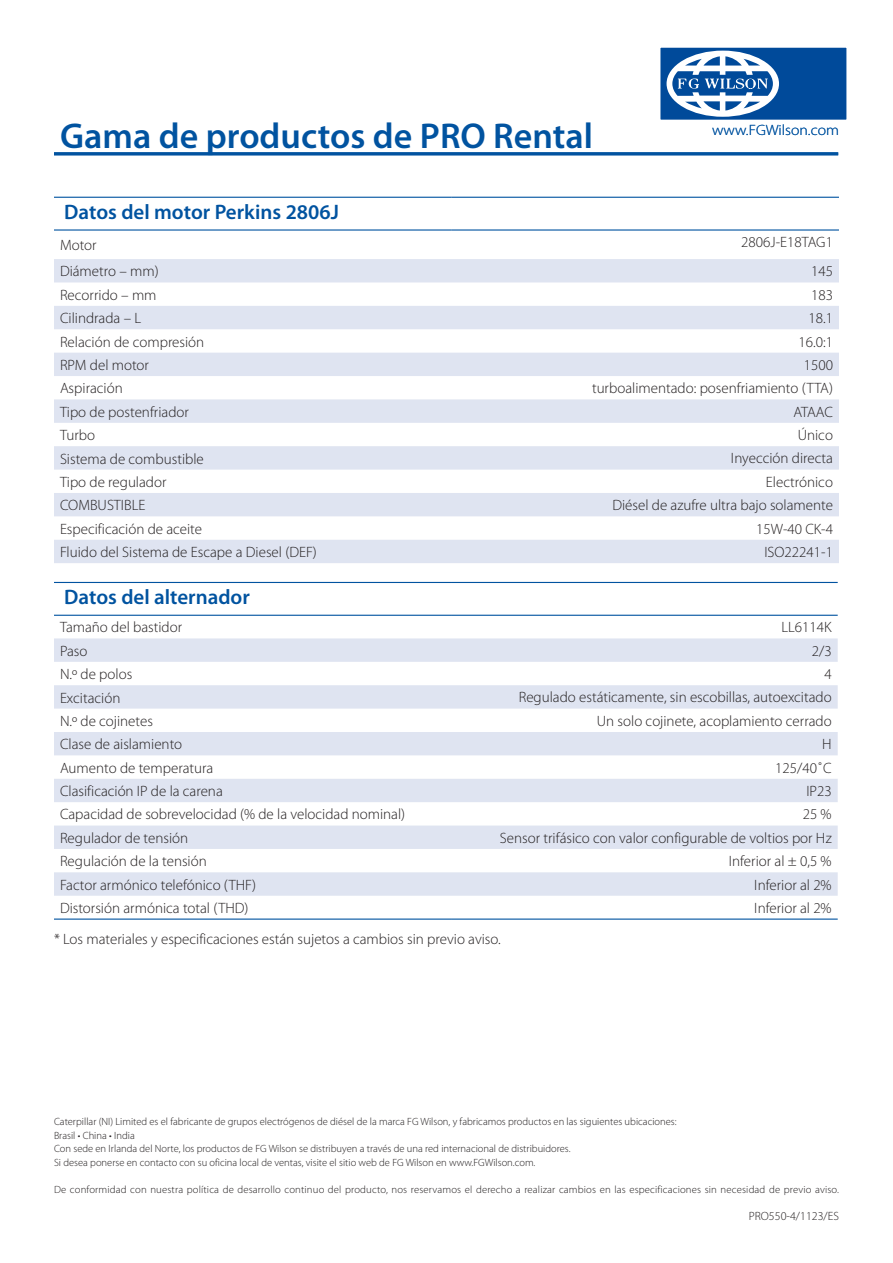
<style>
.page{position:relative;width:893px;height:1263px;background:#fff}
.page>*{position:absolute;margin:0;border:0;box-sizing:border-box;transform-origin:0 0}
.t1{font:600 36px "Myriad Pro";color:#0153a0}
._6_-_Table_Title{font:600 21px "Myriad Pro";color:#0153a0}
._7__Table_Text{font:300 15px "Myriad Pro";color:#231f20}
.t2{font:300 15px "Myriad Pro";color:#0153a0;scale:1.05 1}
.t3{font:300 12px "Myriad Pro";color:#231f20}
.t4{font:300 10.5px/13.5px "Myriad Pro";color:#231f20}
</style>
<div class="page">
<div style="left:660px;top:47px;width:187px;height:73px;background:#004a9a"></div>
<svg style="left:667px;top:51px;width:112px;height:66px"></svg>
<hr style="left:54px;top:152px;width:784px;height:3px;background:#0153a0">
<svg style="left:54px;top:259px;width:785px;height:304px;fill:#dfe4f1"></svg>
<hr style="left:54px;top:197px;width:398px;height:1px;background:#0153a0">
<hr style="left:452px;top:197px;width:387px;height:1px;background:#0153a0">
<hr style="left:54px;top:229px;width:398px;height:2px;background:#0153a0">
<hr style="left:452px;top:229px;width:387px;height:2px;background:#0153a0">
<svg style="left:54px;top:638px;width:784px;height:258px;fill:#dfe4f1"></svg>
<hr style="left:54px;top:582px;width:398px;height:1px;background:#0153a0">
<hr style="left:452px;top:582px;width:386px;height:1px;background:#0153a0">
<hr style="left:54px;top:615px;width:398px;height:1px;background:#0153a0">
<hr style="left:452px;top:615px;width:386px;height:1px;background:#0153a0">
<hr style="left:54px;top:918px;width:398px;height:2px;background:#0153a0">
<hr style="left:452px;top:918px;width:386px;height:2px;background:#0153a0">
<h1 class="t1" style="left:60px;top:113px;width:535px">Gama de productos de PRO Rental</h1>
<p class="t2" style="left:712px;top:121px;width:122px">www.FGWilson.com</p>
<p class="_6_-_Table_Title" style="left:64px;top:199px;width:276px">Datos del motor Perkins 2806J</p>
<p class="_7__Table_Text" style="left:60px;top:237px;width:38px">Motor</p>
<p class="_7__Table_Text" style="left:741px;top:234px;width:93px">2806J-E18TAG1</p>
<p class="_7__Table_Text" style="left:60px;top:263px;width:100px">Diámetro – mm)</p>
<p class="_7__Table_Text" style="left:811px;top:263px;width:23px">145</p>
<p class="_7__Table_Text" style="left:60px;top:287px;width:98px">Recorrido – mm</p>
<p class="_7__Table_Text" style="left:811px;top:286px;width:23px">183</p>
<p class="_7__Table_Text" style="left:60px;top:310px;width:83px">Cilindrada – L</p>
<p class="_7__Table_Text" style="left:808px;top:310px;width:26px">18.1</p>
<p class="_7__Table_Text" style="left:60px;top:333px;width:146px">Relación de compresión</p>
<p class="_7__Table_Text" style="left:798px;top:333px;width:36px">16.0:1</p>
<p class="_7__Table_Text" style="left:60px;top:357px;width:91px">RPM del motor</p>
<p class="_7__Table_Text" style="left:804px;top:357px;width:31px">1500</p>
<p class="_7__Table_Text" style="left:60px;top:380px;width:64px">Aspiración</p>
<p class="_7__Table_Text" style="left:592px;top:380px;width:242px">turboalimentado: posenfriamiento (TTA)</p>
<p class="_7__Table_Text" style="left:60px;top:403px;width:130px">Tipo de postenfriador</p>
<p class="_7__Table_Text" style="left:793px;top:403px;width:41px">ATAAC</p>
<p class="_7__Table_Text" style="left:60px;top:427px;width:37px">Turbo</p>
<p class="_7__Table_Text" style="left:798px;top:427px;width:37px">Único</p>
<p class="_7__Table_Text" style="left:60px;top:450px;width:145px">Sistema de combustible</p>
<p class="_7__Table_Text" style="left:731px;top:450px;width:103px">Inyección directa</p>
<p class="_7__Table_Text" style="left:60px;top:474px;width:108px">Tipo de regulador</p>
<p class="_7__Table_Text" style="left:766px;top:474px;width:69px">Electrónico</p>
<p class="_7__Table_Text" style="left:60px;top:497px;width:87px">COMBUSTIBLE</p>
<p class="_7__Table_Text" style="left:612px;top:497px;width:222px">Diésel de azufre ultra bajo solamente</p>
<p class="_7__Table_Text" style="left:60px;top:520px;width:144px">Especificación de aceite</p>
<p class="_7__Table_Text" style="left:756px;top:520px;width:78px">15W-40 CK-4</p>
<p class="_7__Table_Text" style="left:60px;top:544px;width:258px">Fluido del Sistema de Escape a Diesel (DEF)</p>
<p class="_7__Table_Text" style="left:764px;top:544px;width:70px">ISO22241-1</p>
<p class="_6_-_Table_Title" style="left:64px;top:584px;width:187px">Datos del alternador</p>
<p class="_7__Table_Text" style="left:60px;top:619px;width:124px">Tamaño del bastidor</p>
<p class="_7__Table_Text" style="left:781px;top:619px;width:52px">LL6114K</p>
<p class="_7__Table_Text" style="left:60px;top:642px;width:29px">Paso</p>
<p class="_7__Table_Text" style="left:812px;top:642px;width:21px">2/3</p>
<p class="_7__Table_Text" style="left:60px;top:666px;width:74px">N.º de polos</p>
<p class="_7__Table_Text" style="left:824px;top:666px;width:9px">4</p>
<p class="_7__Table_Text" style="left:60px;top:689px;width:62px">Excitación</p>
<p class="_7__Table_Text" style="left:519px;top:689px;width:314px">Regulado estáticamente, sin escobillas, autoexcitado</p>
<p class="_7__Table_Text" style="left:60px;top:713px;width:94px">N.º de cojinetes</p>
<p class="_7__Table_Text" style="left:597px;top:713px;width:236px">Un solo cojinete, acoplamiento cerrado</p>
<p class="_7__Table_Text" style="left:60px;top:736px;width:124px">Clase de aislamiento</p>
<p class="_7__Table_Text" style="left:822px;top:736px;width:11px">H</p>
<p class="_7__Table_Text" style="left:60px;top:759px;width:155px">Aumento de temperatura</p>
<p class="_7__Table_Text" style="left:775px;top:759px;width:58px">125/40˚C</p>
<p class="_7__Table_Text" style="left:60px;top:783px;width:164px">Clasificación IP de la carena</p>
<p class="_7__Table_Text" style="left:806px;top:783px;width:27px">IP23</p>
<p class="_7__Table_Text" style="left:60px;top:806px;width:347px">Capacidad de sobrevelocidad (% de la velocidad nominal)</p>
<p class="_7__Table_Text" style="left:803px;top:806px;width:30px">25 %</p>
<p class="_7__Table_Text" style="left:60px;top:830px;width:130px">Regulador de tensión</p>
<p class="_7__Table_Text" style="left:500px;top:829px;width:333px">Sensor trifásico con valor configurable de voltios por Hz</p>
<p class="_7__Table_Text" style="left:60px;top:853px;width:148px">Regulación de la tensión</p>
<p class="_7__Table_Text" style="left:729px;top:853px;width:104px">Inferior al ± 0,5 %</p>
<p class="_7__Table_Text" style="left:60px;top:876px;width:198px">Factor armónico telefónico (THF)</p>
<p class="_7__Table_Text" style="left:754px;top:876px;width:79px">Inferior al 2%</p>
<p class="_7__Table_Text" style="left:60px;top:900px;width:190px">Distorsión armónica total (THD)</p>
<p class="_7__Table_Text" style="left:754px;top:900px;width:79px">Inferior al 2%</p>
<p class="_7__Table_Text" style="left:54px;top:931px;width:448px">* Los materiales y especificaciones están sujetos a cambios sin previo aviso.</p>
<p class="t4" style="left:54px;top:1115px;width:624px">Caterpillar (NI) Limited es el fabricante de grupos electrógenos de diésel de la marca FG Wilson, y fabricamos productos en las siguientes ubicaciones:<br>Brasil • China • India<br>Con sede en Irlanda del Norte, los productos de FG Wilson se distribuyen a través de una red internacional de distribuidores.<br>Si desea ponerse en contacto con su oficina local de ventas, visite el sitio web de FG Wilson en www.FGWilson.com.</p>
<p class="t4" style="left:54px;top:1183px;width:787px">De conformidad con nuestra política de desarrollo continuo del producto, nos reservamos el derecho a realizar cambios en las especificaciones sin necesidad de previo aviso.</p>
<p class="t3" style="left:749px;top:1209px;width:92px">PRO550-4/1123/ES</p>
</div>
